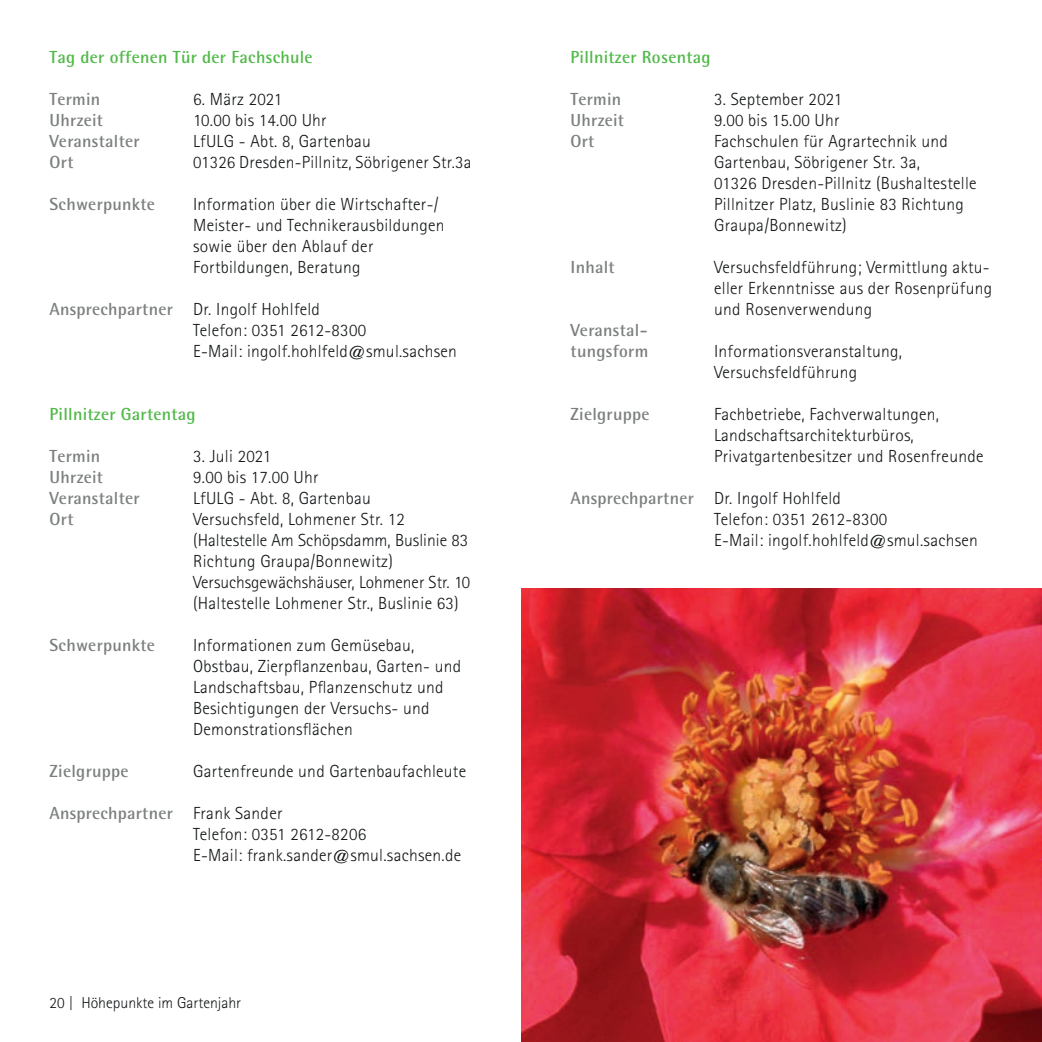
<style>
.page{position:relative;width:1042px;height:1042px;background:#fff}
.page>*{position:absolute;margin:0;border:0;box-sizing:border-box;transform-origin:0 0}
.t1{font:300 17.5px/21px "Rotis Sans Serif";letter-spacing:.015em;color:#111416}
.t2{font:700 17.5px/21px "Rotis Semi Sans";letter-spacing:.015em;color:#7c7f7f}
.t3{font:700 17.5px "Rotis Semi Sans";letter-spacing:.015em;color:#51b949}
.t4{font:300 15.75px "Rotis Sans Serif";color:#111416}
.s1{font-family:"Rotis Semi Sans";font-weight:700;color:#7c7f7f}
.s2{font-family:"Rotis Sans Serif";font-weight:300;color:#111416}
</style>
<div class="page">
<img style="left:521px;top:588px;width:521px;height:454px">
<p class="t3" style="left:50px;top:46px;width:265px">Tag der offenen Tür der Fachschule</p>
<p class="t2" style="left:50px;top:88px;width:52px">Termin</p>
<p class="t1" style="left:193px;top:89px;width:91px">6. März 2021</p>
<p class="t2" style="left:50px;top:109px;width:55px">Uhrzeit</p>
<p class="t1" style="left:193px;top:110px;width:135px">10.00 bis 14.00 Uhr</p>
<p class="t2" style="left:50px;top:130px;width:92px">Veranstalter</p>
<p class="t1" style="left:193px;top:131px;width:179px">LfULG - Abt. 8, Gartenbau</p>
<p class="t2" style="left:50px;top:151px;width:25px">Ort</p>
<p class="t1" style="left:193px;top:152px;width:280px">01326 Dresden-Pillnitz, Söbrigener Str.3a</p>
<p class="t2" style="left:50px;top:193px;width:107px">Schwerpunkte</p>
<p class="t1" style="left:193px;top:194px;width:253px">Information über die Wirtschafter-/<br>Meister- und Technikerausbildungen sowie über den Ablauf der<br>Fortbildungen, Beratung</p>
<p class="t1" style="left:193px;top:299px;width:265px;text-indent:-143px"><span class="s1">Ansprechpartner</span> Dr. Ingolf Hohlfeld<br>Telefon: 0351 2612-8300<br>E-Mail: ingolf.hohlfeld@smul.sachsen</p>
<p class="t3" style="left:50px;top:403px;width:148px">Pillnitzer Gartentag</p>
<p class="t2" style="left:50px;top:445px;width:52px">Termin</p>
<p class="t1" style="left:193px;top:446px;width:80px">3. Juli 2021</p>
<p class="t2" style="left:50px;top:466px;width:55px">Uhrzeit</p>
<p class="t1" style="left:193px;top:467px;width:127px">9.00 bis 17.00 Uhr</p>
<p class="t2" style="left:50px;top:487px;width:92px">Veranstalter</p>
<p class="t1" style="left:193px;top:488px;width:179px">LfULG - Abt. 8, Gartenbau</p>
<p class="t2" style="left:50px;top:508px;width:25px">Ort</p>
<p class="t1" style="left:193px;top:509px;width:278px">Versuchsfeld, Lohmener Str. 12 (Haltestelle Am Schöpsdamm, Buslinie 83<br>Richtung Graupa/Bonnewitz)<br>Versuchsgewächshäuser, Lohmener Str. 10 (Haltestelle Lohmener Str., Buslinie 63)</p>
<p class="t2" style="left:50px;top:634px;width:107px">Schwerpunkte</p>
<p class="t1" style="left:193px;top:635px;width:270px">Informationen zum Gemüsebau, Obstbau, Zierpflanzenbau, Garten- und Landschaftsbau, Pflanzenschutz und Besichtigungen der Versuchs- und Demonstrationsflächen</p>
<p class="t2" style="left:50px;top:760px;width:80px">Zielgruppe</p>
<p class="t1" style="left:193px;top:761px;width:274px">Gartenfreunde und Gartenbaufachleute</p>
<p class="t2" style="left:50px;top:802px;width:234px">Ansprechpartner <span class="s2">Frank Sander</span></p>
<p class="t1" style="left:193px;top:824px;width:270px">Telefon: 0351 2612-8206<br>E-Mail: frank.sander@smul.sachsen.de</p>
<p class="t4" style="left:50px;top:994px;width:193px">20 | Höhepunkte im Gartenjahr</p>
<p class="t3" style="left:570px;top:46px;width:141px">Pillnitzer Rosentag</p>
<p class="t2" style="left:570px;top:88px;width:52px">Termin</p>
<p class="t1" style="left:714px;top:89px;width:129px">3. September 2021</p>
<p class="t2" style="left:570px;top:109px;width:55px">Uhrzeit</p>
<p class="t1" style="left:714px;top:110px;width:127px">9.00 bis 15.00 Uhr</p>
<p class="t2" style="left:570px;top:130px;width:25px">Ort</p>
<p class="t1" style="left:714px;top:131px;width:264px">Fachschulen für Agrartechnik und Gartenbau, Söbrigener Str. 3a,<br>01326 Dresden-Pillnitz (Bushaltestelle Pillnitzer Platz, Buslinie 83 Richtung Graupa/Bonnewitz)</p>
<p class="t2" style="left:570px;top:256px;width:46px">Inhalt</p>
<p class="t1" style="left:714px;top:257px;width:279px">Versuchsfeldführung; Vermittlung aktu&shy;eller Erkenntnisse aus der Rosenprüfung und Rosenverwendung</p>
<p class="t2" style="left:570px;top:319px;width:79px">Veranstal&shy;tungsform</p>
<p class="t1" style="left:714px;top:341px;width:190px">Informationsveranstaltung,<br>Versuchsfeldführung</p>
<p class="t2" style="left:570px;top:403px;width:80px">Zielgruppe</p>
<p class="t1" style="left:714px;top:404px;width:271px">Fachbetriebe, Fachverwaltungen,<br>Landschaftsarchitekturbüros,<br>Privatgartenbesitzer und Rosenfreunde</p>
<p class="t1" style="left:714px;top:488px;width:265px;text-indent:-144px"><span class="s1">Ansprechpartner</span> Dr. Ingolf Hohlfeld<br>Telefon: 0351 2612-8300<br>E-Mail: ingolf.hohlfeld@smul.sachsen</p>
</div>
